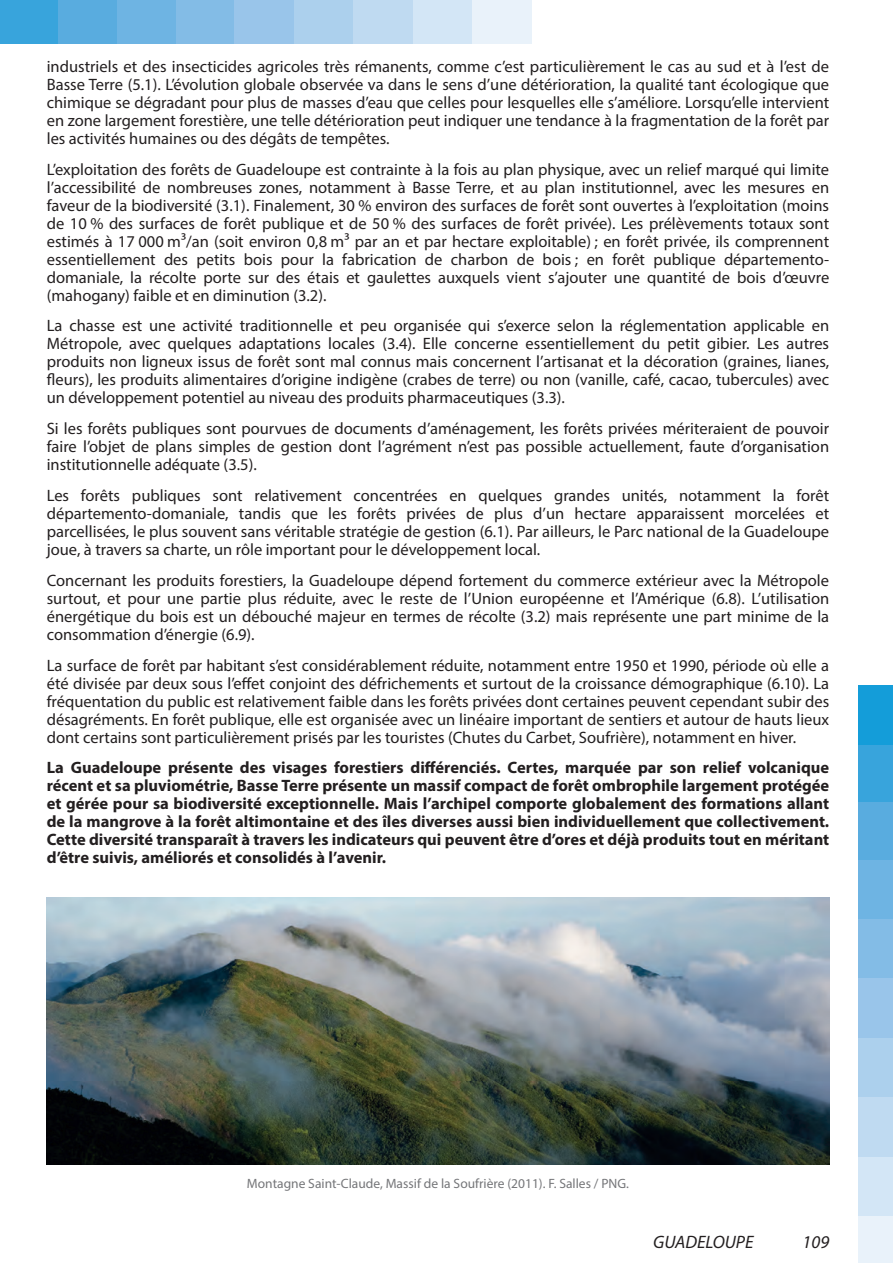
<style>
.page{position:relative;width:893px;height:1263px;background:#fff}
.page>*{position:absolute;margin:0;border:0;box-sizing:border-box;transform-origin:0 0}
.t1{font:italic 18px "Myriad Pro";color:#231f20}
.Texte_courant{font:16.5px/18px "Myriad Pro";color:#231f20;text-align:justify}
.texte_courant_bold{font:700 16.5px/18px "Myriad Pro";color:#231f20;text-align:justify}
.Légende_FIG{font:13.5px "Myriad Pro";color:#757679}
</style>
<div class="page">
<div style="left:0;top:0;width:60px;height:44px;background:#38a4dc"></div>
<div style="left:59px;top:0;width:59px;height:44px;background:#59acdf"></div>
<div style="left:117px;top:0;width:59px;height:44px;background:#6eb4e3"></div>
<div style="left:176px;top:0;width:59px;height:44px;background:#83bce6"></div>
<div style="left:235px;top:0;width:59px;height:44px;background:#99c5ea"></div>
<div style="left:294px;top:0;width:60px;height:44px;background:#acd0ed"></div>
<div style="left:354px;top:0;width:59px;height:44px;background:#bfdaf1"></div>
<div style="left:413px;top:0;width:60px;height:44px;background:#d3e6f6"></div>
<div style="left:473px;top:0;width:59px;height:44px;background:#e9f2fa"></div>
<div style="left:858px;top:744px;width:35px;height:59px;background:#38a4dc"></div>
<div style="left:858px;top:686px;width:35px;height:59px;background:#149dd9"></div>
<div style="left:858px;top:802px;width:35px;height:60px;background:#59acdf"></div>
<div style="left:858px;top:860px;width:35px;height:60px;background:#6eb4e3"></div>
<div style="left:858px;top:919px;width:35px;height:60px;background:#83bce6"></div>
<div style="left:858px;top:978px;width:35px;height:60px;background:#99c5ea"></div>
<div style="left:858px;top:1038px;width:35px;height:59px;background:#acd0ed"></div>
<div style="left:858px;top:1097px;width:35px;height:60px;background:#bfdaf1"></div>
<div style="left:858px;top:1157px;width:35px;height:59px;background:#d3e6f6"></div>
<div style="left:858px;top:1216px;width:35px;height:47px;background:#e9f2fa"></div>
<img style="left:47px;top:898px;width:782px;height:266px">
<p class="Texte_courant" style="left:47px;top:57px;width:784px">industriels et des insecticides agricoles très rémanents, comme c’est particulièrement le cas au sud et à l’est de Basse Terre (5.1). L’évolution globale observée va dans le sens d’une détérioration, la qualité tant écologique que chimique se dégradant pour plus de masses d’eau que celles pour lesquelles elle s’améliore. Lorsqu’elle intervient en zone largement forestière, une telle détérioration peut indiquer une tendance à la fragmentation de la forêt par les activités humaines ou des dégâts de tempêtes.</p>
<p class="Texte_courant" style="left:47px;top:160px;width:784px">L’exploitation des forêts de Guadeloupe est contrainte à la fois au plan physique, avec un relief marqué qui limite l’accessibilité de nombreuses zones, notamment à Basse Terre, et au plan institutionnel, avec les mesures en faveur de la biodiversité (3.1). Finalement, 30 % environ des surfaces de forêt sont ouvertes à l’exploitation (moins de 10 % des surfaces de forêt publique et de 50 % des surfaces de forêt privée). Les prélèvements totaux sont estimés à 17 000 m³/an (soit environ 0,8 m³ par an et par hectare exploitable) ; en forêt privée, ils comprennent essentiellement des petits bois pour la fabrication de charbon de bois ; en forêt publique départemento&shy;domaniale, la récolte porte sur des étais et gaulettes auxquels vient s’ajouter une quantité de bois d’œuvre (mahogany) faible et en diminution (3.2).</p>
<p class="Texte_courant" style="left:47px;top:317px;width:784px">La chasse est une activité traditionnelle et peu organisée qui s’exerce selon la réglementation applicable en Métropole, avec quelques adaptations locales (3.4). Elle concerne essentiellement du petit gibier. Les autres produits non ligneux issus de forêt sont mal connus mais concernent l’artisanat et la décoration (graines, lianes, fleurs), les produits alimentaires d’origine indigène (crabes de terre) ou non (vanille, café, cacao, tubercules) avec un développement potentiel au niveau des produits pharmaceutiques (3.3).</p>
<p class="Texte_courant" style="left:47px;top:419px;width:784px">Si les forêts publiques sont pourvues de documents d’aménagement, les forêts privées mériteraient de pouvoir faire l’objet de plans simples de gestion dont l’agrément n’est pas possible actuellement, faute d’organisation institutionnelle adéquate (3.5).</p>
<p class="Texte_courant" style="left:47px;top:486px;width:784px">Les forêts publiques sont relativement concentrées en quelques grandes unités, notamment la forêt départemento-domaniale, tandis que les forêts privées de plus d’un hectare apparaissent morcelées et parcellisées, le plus souvent sans véritable stratégie de gestion (6.1). Par ailleurs, le Parc national de la Guadeloupe joue, à travers sa charte, un rôle important pour le développement local.</p>
<p class="Texte_courant" style="left:47px;top:571px;width:784px">Concernant les produits forestiers, la Guadeloupe dépend fortement du commerce extérieur avec la Métropole surtout, et pour une partie plus réduite, avec le reste de l’Union européenne et l’Amérique (6.8). L’utilisation énergétique du bois est un débouché majeur en termes de récolte (3.2) mais représente une part minime de la consommation d’énergie (6.9).</p>
<p class="Texte_courant" style="left:47px;top:656px;width:784px">La surface de forêt par habitant s’est considérablement réduite, notamment entre 1950 et 1990, période où elle a été divisée par deux sous l’effet conjoint des défrichements et surtout de la croissance démographique (6.10). La fréquentation du public est relativement faible dans les forêts privées dont certaines peuvent cependant subir des désagréments. En forêt publique, elle est organisée avec un linéaire important de sentiers et autour de hauts lieux dont certains sont particulièrement prisés par les touristes (Chutes du Carbet, Soufrière), notamment en hiver.</p>
<p class="texte_courant_bold" style="left:47px;top:758px;width:784px">La Guadeloupe présente des visages forestiers différenciés. Certes, marquée par son relief volcanique récent et sa pluviométrie, Basse Terre présente un massif compact de forêt ombrophile largement protégée et gérée pour sa biodiversité exceptionnelle. Mais l’archipel comporte globalement des formations allant de la mangrove à la forêt altimontaine et des îles diverses aussi bien individuellement que collectivement.<br>Cette diversité transparaît à travers les indicateurs qui peuvent être d’ores et déjà produits tout en méritant d’être suivis, améliorés et consolidés à l’avenir.</p>
<p class="Légende_FIG" style="left:247px;top:1175px;width:383px">Montagne Saint-Claude, Massif de la Soufrière (2011). F. Salles / PNG.</p>
<p class="t1" style="left:653px;top:1231px;width:102px">GUADELOUPE</p>
<p class="t1" style="left:803px;top:1231px;width:28px">109</p>
</div>
